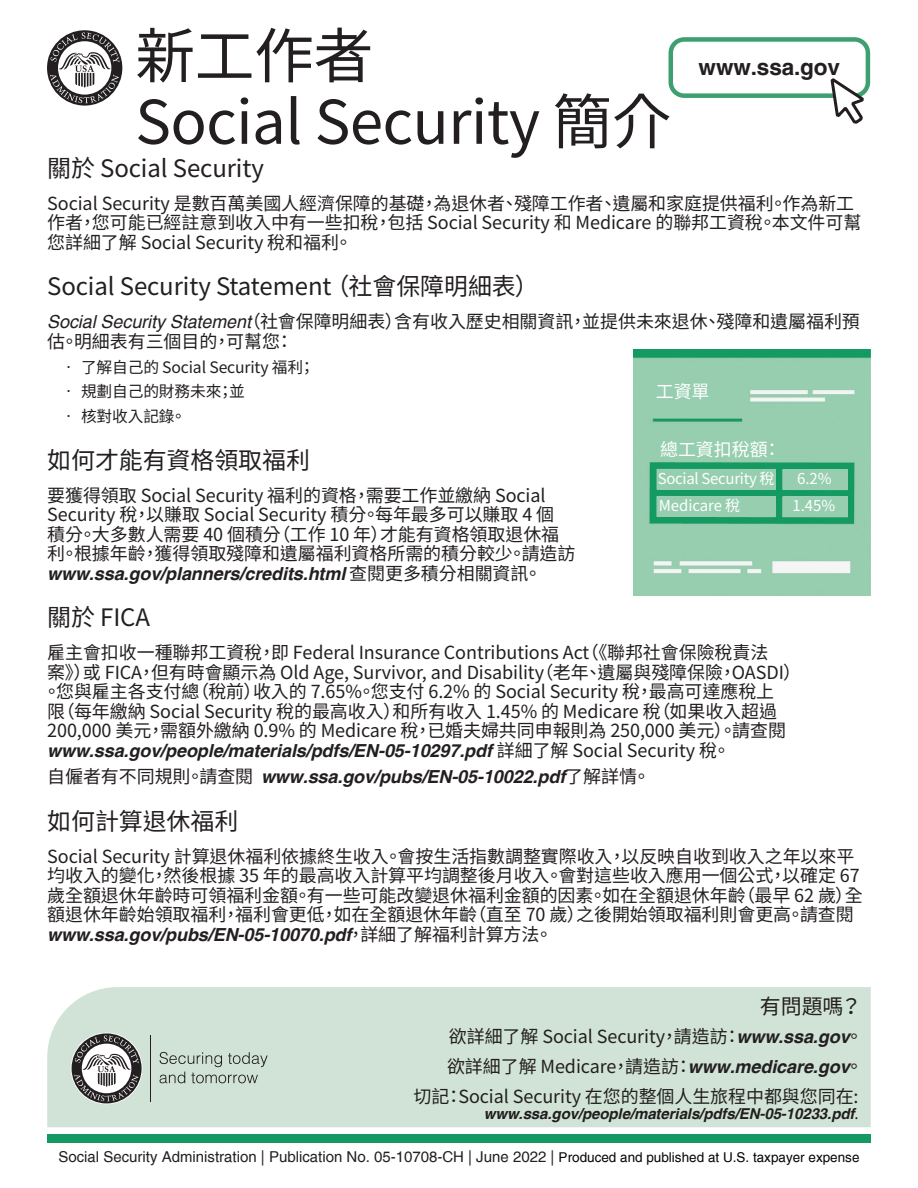
<style>
.page{position:relative;width:918px;height:1188px;background:#fff}
.page>*{position:absolute;margin:0;border:0;box-sizing:border-box;transform-origin:0 0}
.t1{font:60px/66px "Noto Sans CJ Kkr";letter-spacing:-.01em;color:#231f20}
.t2{font:24px "Noto Sans CJ Ktc";letter-spacing:-.005em;color:#231f20}
.t3{font:700 22.5px "Helvetica";letter-spacing:-.005em;color:#231f20}
.t4{font:21px "Noto Sans CJ Ktc";color:#231f20}
.t5{font:18px/19.5px "Noto Sans CJ Ktc";letter-spacing:-.005em;color:#231f20}
.t6{font:italic 700 18px "Helvetica";letter-spacing:-.005em;color:#231f20}
.t7{font:18px "Noto Sans CJ Ktc";letter-spacing:-.005em;color:#fff}
.t8{font:15.75px "Noto Sans CJ Ktc";letter-spacing:-.01em;color:#231f20}
.t9{font:15px "Helvetica";color:#231f20}
.t10{font:italic 700 15px "Helvetica";letter-spacing:-.005em;color:#211d1e}
.t11{font:15px "Noto Sans CJ Ktc";letter-spacing:-.02em;color:#fff}
.s1{font-family:"Helvetica";font-style:italic}
.s2{font-family:"Helvetica";font-weight:700;font-style:italic}
.s3{font-family:"Noto Sans CJ Ktc";font-weight:400;font-style:normal}
.s4{font-size:13.5px;color:#040503}
</style>
<div class="page">
<svg style="left:46px;top:29px;width:77px;height:78px"></svg>
<svg style="left:47px;top:30px;width:75px;height:76px"></svg>
<svg style="left:50px;top:33px;width:70px;height:70px"></svg>
<div style="left:669px;top:37px;width:201px;height:61px;border:4px solid #3ea070;border-radius:14px"></div>
<svg style="left:829px;top:75px;width:37px;height:49px"></svg>
<img style="left:633px;top:349px;width:238px;height:247px">
<div style="left:657px;top:469px;width:118px;height:21px;background:#96ceaf"></div>
<div style="left:657px;top:437px;width:146px;height:21px;background:#96ceaf"></div>
<div style="left:643px;top:372px;width:83px;height:42px;background:#96ceaf"></div>
<div style="left:657px;top:496px;width:118px;height:21px;background:#96ceaf"></div>
<div style="left:783px;top:496px;width:65px;height:21px;background:#96ceaf"></div>
<div style="left:783px;top:469px;width:65px;height:21px;background:#96ceaf"></div>
<div style="left:47px;top:987px;width:824px;height:140px;background:#d1e3d6"></div>
<div style="left:47px;top:1135px;width:824px;height:8px;background:#159963"></div>
<svg style="left:72px;top:1033px;width:70px;height:70px"></svg>
<svg style="left:74px;top:1036px;width:65px;height:65px"></svg>
<hr style="left:150px;top:1035px;width:1px;height:67px;background:#231f20">
<svg style="left:160px;top:1052px;width:108px;height:31px;background:#b6c4b9"></svg>
<h1 class="t1" style="left:135px;top:24px;width:538px">新工作者<br>Social Security 簡介</h1>
<h2 class="t2" style="left:47px;top:154px;width:218px">關於 Social Security</h2>
<p class="t5" style="left:47px;top:194px;width:816px">Social Security 是數百萬美國人經濟保障的基礎，為退休者、殘障工作者、遺屬和家庭提供福利。作為新工作者，您可能已經註意到收入中有一些扣稅，包括 Social Security 和 Medicare 的聯邦工資稅。本文件可幫您詳細了解 Social Security 稅和福利。</p>
<h2 class="t2" style="left:47px;top:273px;width:493px">Social Security Statement （社會保障明細表）</h2>
<p class="t5" style="left:47px;top:312px;width:814px"><span class="s1">Social Security Statement</span>（社會保障明細表）含有收入歷史相關資訊，並提供未來退休、殘障和遺屬福利預估。明細表有三個目的，可幫您：</p>
<p class="t8" style="left:61px;top:358px;width:256px">• 了解自己的 Social Security 福利；</p>
<p class="t8" style="left:61px;top:383px;width:186px">• 規劃自己的財務未來；並</p>
<p class="t8" style="left:61px;top:407px;width:127px">• 核對收入記錄。</p>
<h2 class="t2" style="left:47px;top:446px;width:264px">如何才能有資格領取福利</h2>
<p class="t5" style="left:47px;top:486px;width:530px">要獲得領取 Social Security 福利的資格，需要工作並繳納 Social Security 稅，以賺取 Social Security 積分。每年最多可以賺取 4 個積分。大多數人需要 40 個積分（工作 10 年）才能有資格領取退休福利。根據年齡，獲得領取殘障和遺屬福利資格所需的積分較少。請造訪<span class="s2">www.ssa.gov/planners/credits.html</span> 查閱更多積分相關資訊。</p>
<h2 class="t2" style="left:47px;top:604px;width:104px">關於 FICA</h2>
<p class="t5" style="left:43px;top:643px;width:760px">雇主會扣收一種聯邦工資稅，即 Federal Insurance Contributions Act（《聯邦社會保險稅責法<br>案》）或 FICA，但有時會顯示為 Old Age, Survivor, and Disability（老年、遺屬與殘障保險，OASDI）。您與雇主各支付總（稅前）收入的 7.65%。您支付 6.2% 的 Social Security 稅，最高可達應稅上<br>限（每年繳納 Social Security 稅的最高收入）和所有收入 1.45% 的 Medicare 稅（如果收入超過200,000 美元，需額外繳納 0.9% 的 Medicare 稅，已婚夫婦共同申報則為 250,000 美元）。請查閱<span class="s2">www.ssa.gov/people/materials/pdfs/EN-05-10297.pdf</span> 詳細了解 Social Security 稅。</p>
<p class="t6" style="left:47px;top:766px;width:605px"><span class="s3">自僱者有不同規則。請查閱</span> www.ssa.gov/pubs/EN-05-10022.pdf<span class="s3">了解詳情。</span></p>
<h2 class="t2" style="left:47px;top:807px;width:193px">如何計算退休福利</h2>
<p class="t5" style="left:47px;top:847px;width:817px">Social Security 計算退休福利依據終生收入。會按生活指數調整實際收入，以反映自收到收入之年以來平均收入的變化，然後根據 35 年的最高收入計算平均調整後月收入。會對這些收入應用一個公式，以確定 67歲全額退休年齡時可領福利金額。有一些可能改變退休福利金額的因素。如在全額退休年齡（最早 62 歲）全額退休年齡始領取福利，福利會更低，如在全額退休年齡（直至 70 歲）之後開始領取福利則會更高。請查閱<span class="s2">www.ssa.gov/pubs/EN-05-10070.pdf</span>，詳細了解福利計算方法。</p>
<p class="t3" style="left:699px;top:53px;width:143px">www.ssa.gov</p>
<p class="t7" style="left:656px;top:381px;width:55px">工資單</p>
<p class="t7" style="left:660px;top:439px;width:122px">總工資扣稅額：</p>
<p class="t11" style="left:658px;top:470px;width:118px">Social Security 稅</p>
<p class="t11" style="left:797px;top:470px;width:36px">6.2%</p>
<p class="t11" style="left:659px;top:497px;width:83px">Medicare 稅</p>
<p class="t11" style="left:793px;top:497px;width:44px">1.45%</p>
<h2 class="t4" style="left:760px;top:994px;width:103px">有問題嗎？</h2>
<h2 class="t5" style="left:449px;top:1027px;width:416px">欲詳細了解 Social Security，請造訪：<span class="s2">www.ssa.gov</span>。</h2>
<h2 class="t5" style="left:447px;top:1057px;width:418px">欲詳細了解 Medicare，請造訪：<span class="s2">www.medicare.gov</span>。</h2>
<h2 class="t5" style="left:414px;top:1087px;width:446px">切記：Social Security 在您的整個人生旅程中都與您同在:</h2>
<h2 class="t10" style="left:484px;top:1105px;width:376px">www.ssa.gov/people/materials/pdfs/EN-05-10233.pdf<span class="s3">.</span></h2>
<p class="t9" style="left:58px;top:1148px;width:803px">Social Security Administration | Publication No. 05-10708-CH | June 2022 | <span class="s4">Produced and published at U.S. taxpayer expense</span></p>
</div>
